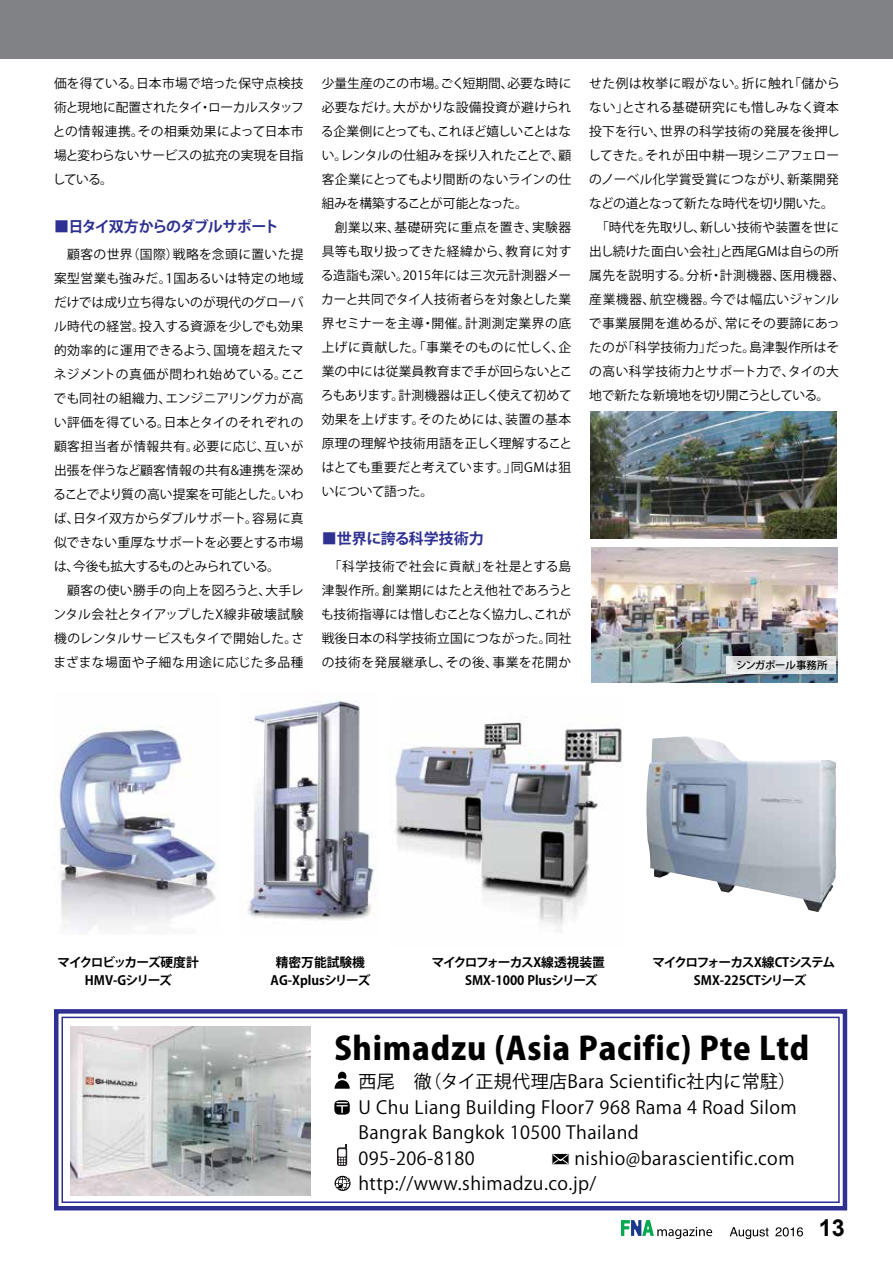
<style>
.page{position:relative;width:893px;height:1263px;background:#fff}
.page>*{position:absolute;margin:0;border:0;box-sizing:border-box;transform-origin:0 0}
.t1{font:800 31.5px "Koz Go Pro";letter-spacing:.025em;color:#000}
.t2{font:700 23.4px "Arial";color:#000}
.t3{font:18px/25.5px "Koz Go Pro";letter-spacing:.025em;color:#000}
.t4{font:700 15px "Koz Go Pro";letter-spacing:-.075em;color:#2e3092}
.t5{font:700 15px "Koz Go Pro";color:#2e3092}
.t6{font:12.75px/24px "Koz Go Pro";letter-spacing:.01em;color:#000}
.t7{font:700 12.75px/18px "Koz Go Pro";letter-spacing:-.02em;color:#000;text-align:center}
.t8{font:700 12.75px/18px "Koz Go Pro";letter-spacing:-.075em;color:#000;text-align:center}
.t9{font:700 12.75px/18px "Koz Go Pro";letter-spacing:-.09em;color:#000;text-align:center}
.t10{font:700 12.75px/18px "Koz Go Pro";color:#000;text-align:center}
.t11{font:500 10.5px "Koz Go Pro";letter-spacing:-.02em;color:#000}
</style>
<div class="page">
<svg style="left:621px;top:1220px;width:91px;height:19px"></svg>
<svg style="left:730px;top:1227px;width:73px;height:12px"></svg>
<div style="left:0;top:0;width:893px;height:58px;background:#818285"></div>
<img style="left:591px;top:548px;width:246px;height:135px">
<svg style="left:727px;top:656px;width:109px;height:18px;background:#e1e3e4"></svg>
<svg style="left:54px;top:1009px;width:794px;height:202px"></svg>
<div style="left:61px;top:1016px;width:779px;height:187px;border:2px solid #2e3092"></div>
<svg style="left:337px;top:1144px;width:10px;height:22px"></svg>
<svg style="left:334px;top:1100px;width:16px;height:14px"></svg>
<svg style="left:336px;top:1102px;width:12px;height:11px"></svg>
<img style="left:390px;top:721px;width:233px;height:211px">
<img style="left:70px;top:1026px;width:241px;height:169px">
<img style="left:247px;top:700px;width:130px;height:221px">
<img style="left:55px;top:727px;width:163px;height:204px">
<img style="left:590px;top:412px;width:246px;height:127px">
<svg style="left:335px;top:1072px;width:15px;height:17px"></svg>
<div style="left:551px;top:1153px;width:18px;height:12px;border:1px solid #fff"></div>
<svg style="left:552px;top:1153px;width:17px;height:12px"></svg>
<svg style="left:334px;top:1176px;width:17px;height:16px"></svg>
<img style="left:646px;top:736px;width:190px;height:176px">
<p class="t6" style="left:53px;top:71px;width:253px;text-align:justify">価を得ている。日本市場で培った保守点検技術と現地に配置されたタイ・ローカルスタッフとの情報連携。その相乗効果によって日本市場と変わらないサービスの拡充の実現を目指している。</p>
<p class="t4" style="left:54px;top:217px;width:226px">■日タイ双方からのダブルサポート</p>
<p class="t6" style="left:53px;top:242px;width:253px">　顧客の世界（国際）戦略を念頭に置いた提案型営業も強みだ。1国あるいは特定の地域だけでは成り立ち得ないのが現代のグローバル時代の経営。投入する資源を少しでも効果的効率的に運用できるよう、国境を超えたマネジメントの真価が問われ始めている。ここでも同社の組織力、エンジニアリング力が高い評価を得ている。日本とタイのそれぞれの顧客担当者が情報共有。必要に応じ、互いが出張を伴うなど顧客情報の共有&amp;連携を深めることでより質の高い提案を可能とした。いわば、日タイ双方からダブルサポート。容易に真似できない重厚なサポートを必要とする市場は、今後も拡大するものとみられている。<br>　顧客の使い勝手の向上を図ろうと、大手レンタル会社とタイアップしたX線非破壊試験機のレンタルサービスもタイで開始した。さまざまな場面や子細な用途に応じた多品種</p>
<p class="t6" style="left:321px;top:72px;width:253px">少量生産のこの市場。ごく短期間、必要な時に必要なだけ。大がかりな設備投資が避けられる企業側にとっても、これほど嬉しいことはない。レンタルの仕組みを採り入れたことで、顧客企業にとってもより間断のないラインの仕組みを構築することが可能となった。<br>　創業以来、基礎研究に重点を置き、実験器具等も取り扱ってきた経緯から、教育に対する造詣も深い。2015年には三次元計測器メーカーと共同でタイ人技術者らを対象とした業界セミナーを主導・開催。計測測定業界の底上げに貢献した。「事業そのものに忙しく、企業の中には従業員教育まで手が回らないところもあります。計測機器は正しく使えて初めて効果を上げます。そのためには、装置の基本原理の理解や技術用語を正しく理解することはとても重要だと考えています。」同GMは狙いについて語った。</p>
<p class="t5" style="left:322px;top:529px;width:164px">■世界に誇る科学技術力</p>
<p class="t6" style="left:321px;top:555px;width:253px;text-align:justify">　「科学技術で社会に貢献」を社是とする島津製作所。創業期にはたとえ他社であろうとも技術指導には惜しむことなく協力し、これが戦後日本の科学技術立国につながった。同社の技術を発展継承し、その後、事業を花開か</p>
<p class="t6" style="left:588px;top:72px;width:259px">せた例は枚挙に暇がない。折に触れ「儲からない」とされる基礎研究にも惜しみなく資本投下を行い、世界の科学技術の発展を後押ししてきた。それが田中耕一現シニアフェローのノーベル化学賞受賞につながり、新薬開発などの道となって新たな時代を切り開いた。　「時代を先取りし、新しい技術や装置を世に出し続けた面白い会社」と西尾GMは自らの所属先を説明する。分析・計測機器、医用機器、産業機器、航空機器。今では幅広いジャンルで事業展開を進めるが、常にその要諦にあったのが「科学技術力」だった。島津製作所はその高い科学技術力とサポート力で、タイの大地で新たな新境地を切り開こうとしている。</p>
<p class="t11" style="left:736px;top:658px;width:93px">シンガポール事務所</p>
<p class="t9" style="left:58px;top:954px;width:143px">マイクロビッカーズ硬度計<br>HMV-Gシリーズ</p>
<p class="t10" style="left:271px;top:954px;width:101px">精密万能試験機<br>AG-Xplusシリーズ</p>
<p class="t7" style="left:432px;top:954px;width:175px">マイクロフォーカスX線透視装置　　SMX-1000 Plusシリーズ</p>
<p class="t8" style="left:652px;top:954px;width:184px">マイクロフォーカスX線CTシステム　SMX-225CTシリーズ</p>
<h1 class="t1" style="left:334px;top:1027px;width:476px">Shimadzu (Asia Pacific) Pte Ltd</h1>
<h3 class="t3" style="left:358px;top:1069px;width:440px">西尾　徹（タイ正規代理店Bara Scientific社内に常駐）<br>U Chu Liang Building Floor7 968 Rama 4 Road Silom<br>Bangrak Bangkok 10500 Thailand<br>095-206-8180</h3>
<h3 class="t3" style="left:358px;top:1146px;width:438px;text-indent:216px">nishio@barascientific.com http://www.shimadzu.co.jp/ 　</h3>
<h2 class="t2" style="left:819px;top:1212px;width:28px">13</h2>
</div>
